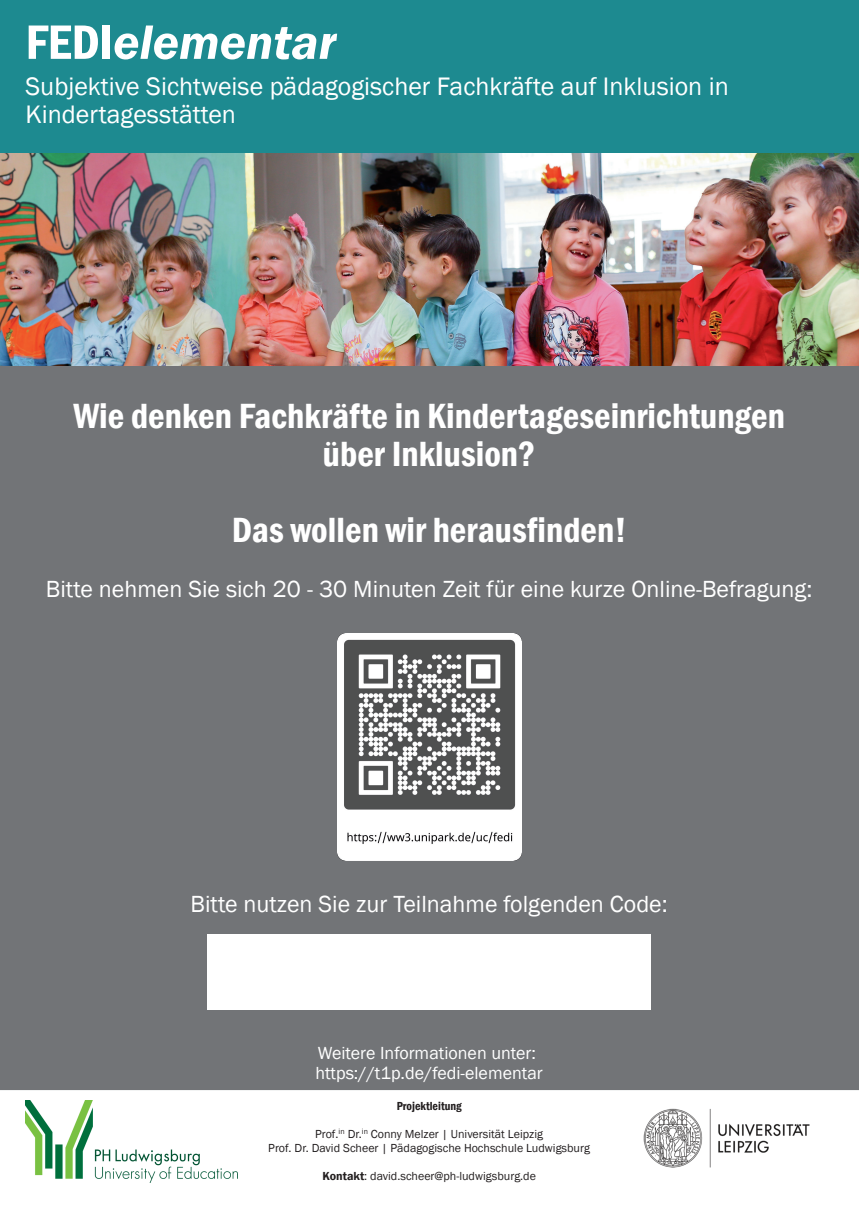
<style>
.page{position:relative;width:859px;height:1208px;background:#fff}
.page>*{position:absolute;margin:0;border:0;box-sizing:border-box;transform-origin:0 0}
.t1{font:italic 600 50px "Franklin Gothic";color:#fff}
.t2{font:600 condensed 36px/38px "Franklin Gothic";color:#fff;text-align:center}
.t3{font:26px/28px "Franklin Gothic";color:#fff}
.t4{font:24px "Franklin Gothic";color:#fff}
.t5{font:18px/20px "Franklin Gothic";color:#fff}
.t6{font:12px/14px "Franklin Gothic";color:#231f20;text-align:center}
.t7{font:600 condensed 12px "Franklin Gothic";color:#231f20}
.s1{font-style:normal;font-stretch:condensed}
.s2{font-weight:600}
</style>
<div class="page">
<div style="left:0;top:0;width:859px;height:1089px;background:#727477"></div>
<div style="left:0;top:0;width:859px;height:152px;background:#1d8a90"></div>
<div style="left:0;top:0;width:859px;height:153px;border:1px solid #1d8a90"></div>
<img style="left:26px;top:1100px;width:212px;height:82px">
<img style="left:643px;top:1108px;width:167px;height:60px">
<div style="left:208px;top:934px;width:443px;height:76px;background:#fff"></div>
<img style="left:0;top:154px;width:859px;height:211px">
<img style="left:338px;top:633px;width:183px;height:228px">
<h1 class="t1" style="left:26px;top:13px;width:312px"><span class="s1">FEDI</span>elementar</h1>
<h3 class="t3" style="left:26px;top:72px;width:705px">Subjektive Sichtweise pädagogischer Fachkräfte auf Inklusion in<br>Kindertagesstätten</h3>
<h2 class="t2" style="left:73px;top:396px;width:713px">Wie denken Fachkräfte in Kindertageseinrichtungen über Inklusion?</h2>
<h2 class="t2" style="left:232px;top:510px;width:396px">Das wollen wir herausfinden!</h2>
<h3 class="t4" style="left:46px;top:575px;width:768px">Bitte nehmen Sie sich 20 - 30 Minuten Zeit für eine kurze Online-Befragung:</h3>
<h3 class="t4" style="left:191px;top:890px;width:479px">Bitte nutzen Sie zur Teilnahme folgenden Code:</h3>
<h3 class="t5" style="left:315px;top:1042px;width:229px">Weitere Informationen unter: https://t1p.de/fedi-elementar</h3>
<p class="t7" style="left:397px;top:1098px;width:66px">Projektleitung</p>
<p class="t6" style="left:268px;top:1126px;width:323px">Prof.<sup>in</sup> Dr.<sup>in</sup> Conny Melzer | Universität Leipzig<br>Prof. Dr. David Scheer | Pädagogische Hochschule Ludwigsburg</p>
<p class="t6" style="left:322px;top:1168px;width:215px"><span class="s2">Kontakt</span>: david.scheer@ph-ludwigsburg.de</p>
</div>
